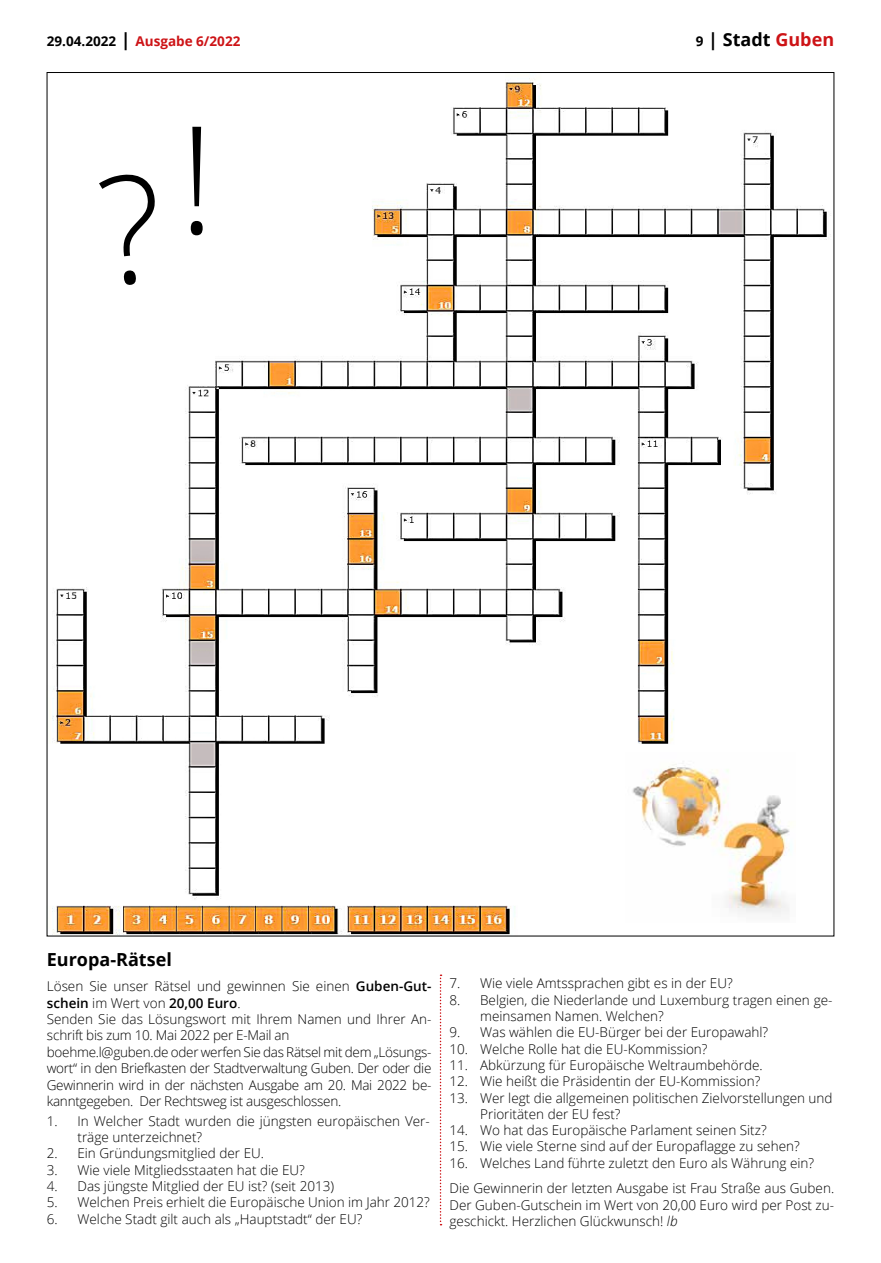
<style>
.page{position:relative;width:881px;height:1263px;background:#fff}
.page>*{position:absolute;margin:0;border:0;box-sizing:border-box;transform-origin:0 0}
.t1{font:300 150px "Open Sans";color:#000}
.t2{font:700 18px "Open Sans";color:#000}
.t3{font:300 13.5px/16.2px "Open Sans";color:#000}
.t4{font:300 13.5px/16.4px "Open Sans";letter-spacing:-.02em;color:#000}
.t5{font:700 13.5px "Open Sans";color:#cd1316}
.s1{color:#000}
.s2{font-size:18px;color:#000}
.s3{font-size:13.5px}
.s4{color:#cd1316}
.s5{font-weight:600}
.s6{font-style:italic}
</style>
<div class="page">
<img style="left:52px;top:78px;width:779px;height:856px">
<img style="left:625px;top:753px;width:170px;height:170px">
<svg style="left:439px;top:974px;width:2px;height:251px"></svg>
<svg style="left:98px;top:172px;width:65px;height:115px"></svg>
<p class="t5" style="left:47px;top:32px;width:195px"><span class="s1">29.04.2022</span> <span class="s2">|</span> Ausgabe 6/2022</p>
<h2 class="t2" style="left:695px;top:27px;width:140px"><span class="s3">9</span> | Stadt <span class="s4">Guben</span></h2>
<h1 class="t1" style="left:179px;top:77px;width:37px">!</h1>
<h2 class="t2" style="left:47px;top:947px;width:126px">Europa-Rätsel</h2>
<p class="t4" style="left:47px;top:978px;width:386px">Lösen Sie unser Rätsel und gewinnen Sie einen <span class="s5">Guben-Gut&shy;schein</span> im Wert von <span class="s5">20,00 Euro</span>.<br>Senden Sie das Lösungswort mit Ihrem Namen und Ihrer An&shy;schrift bis zum 10. Mai 2022 per E-Mail an<br>boehme.l@guben.de oder werfen Sie das Rätsel mit dem „Lösungs&shy;wort“ in den Briefkasten der Stadtverwaltung Guben. Der oder die Gewinnerin wird in der nächsten Ausgabe am 20. Mai 2022 be&shy;kanntgegeben. Der Rechtsweg ist ausgeschlossen.</p>
<p class="t3" style="left:77px;top:1112px;width:354px;text-indent:-31px">1. In Welcher Stadt wurden die jüngsten europäischen Ver&shy;träge unterzeichnet?</p>
<p class="t3" style="left:47px;top:1145px;width:219px">2. Ein Gründungsmitglied der EU.</p>
<p class="t3" style="left:47px;top:1161px;width:259px">3. Wie viele Mitgliedsstaaten hat die EU?</p>
<p class="t3" style="left:47px;top:1177px;width:289px">4. Das jüngste Mitglied der EU ist? (seit 2013)</p>
<p class="t3" style="left:47px;top:1194px;width:384px">5. Welchen Preis erhielt die Europäische Union im Jahr 2012?</p>
<p class="t3" style="left:47px;top:1210px;width:317px">6. Welche Stadt gilt auch als „Hauptstadt“ der EU?</p>
<p class="t3" style="left:449px;top:975px;width:285px">7. Wie viele Amtssprachen gibt es in der EU?</p>
<p class="t3" style="left:480px;top:991px;width:354px;text-indent:-31px">8. Belgien, die Niederlande und Luxemburg tragen einen ge&shy;meinsamen Namen. Welchen?</p>
<p class="t3" style="left:449px;top:1024px;width:320px">9. Was wählen die EU-Bürger bei der Europawahl?</p>
<p class="t3" style="left:449px;top:1040px;width:259px">10. Welche Rolle hat die EU-Kommission?</p>
<p class="t3" style="left:449px;top:1056px;width:314px">11. Abkürzung für Europäische Weltraumbehörde.</p>
<p class="t3" style="left:449px;top:1073px;width:312px">12. Wie heißt die Präsidentin der EU-Kommission?</p>
<p class="t3" style="left:480px;top:1089px;width:354px;text-indent:-31px">13. Wer legt die allgemeinen politischen Zielvorstellungen und<br>Prioritäten der EU fest?</p>
<p class="t3" style="left:449px;top:1122px;width:318px">14. Wo hat das Europäische Parlament seinen Sitz?</p>
<p class="t3" style="left:449px;top:1138px;width:351px">15. Wie viele Sterne sind auf der Europaflagge zu sehen?</p>
<p class="t3" style="left:449px;top:1150px;width:386px;line-height:25.7px">16. Welches Land führte zuletzt den Euro als Währung ein?<br>Die Gewinnerin der letzten Ausgabe ist Frau Straße aus Guben.</p>
<p class="t3" style="left:449px;top:1196px;width:386px">Der Guben-Gutschein im Wert von 20,00 Euro wird per Post zu&shy;geschickt. Herzlichen Glückwunsch! <span class="s6">lb</span></p>
</div>
